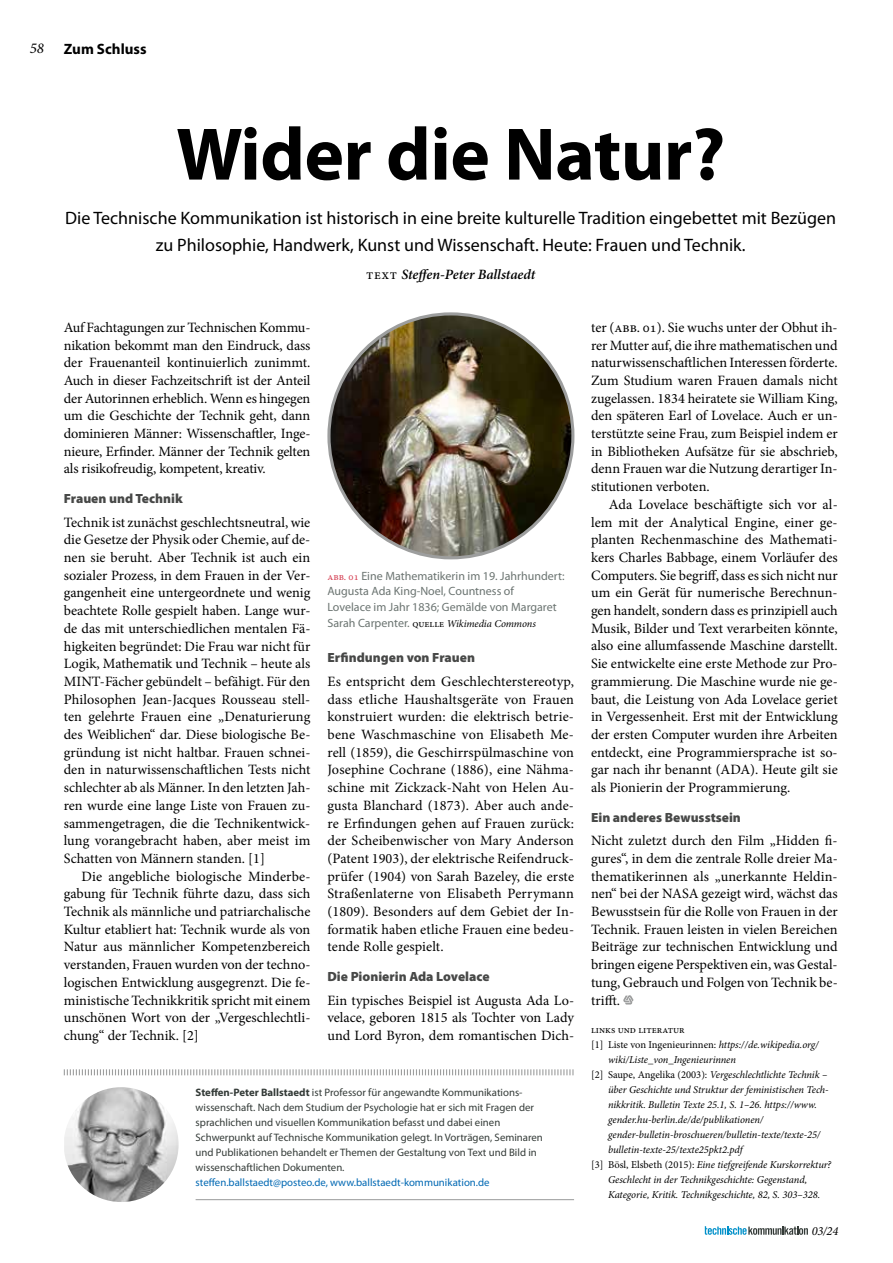
<style>
.page{position:relative;width:893px;height:1263px;background:#fff}
.page>*{position:absolute;margin:0;border:0;box-sizing:border-box;transform-origin:0 0}
.t1{font:700 75px "Myriad Pro";letter-spacing:-.005em;color:#000}
.t2{font:18px/27px "Myriad Pro";color:#000;text-align:center}
.t3{font:700 15px "Myriad Pro";color:#000}
.t4{font:italic 15px "Minion Pro";color:#000}
.t5{font:14.25px/17.7px "Minion Pro";color:#000;text-align:justify}
.t6{font:italic 600 14.25px "Minion Pro";letter-spacing:-.005em;color:#000}
.t7{font:900 13.35px "Myriad Pro";color:#474847}
.t8{font:italic 12.45px "Minion Pro";color:#000}
.t9{font:12px/15.8px "Myriad Pro";color:#6b7471}
.t10{font:10.8px/15px "Myriad Pro";color:#343b38}
.t11{font:10.8px "Myriad Pro";color:#0068b3}
.t12{font:italic 10.5px "Minion Pro";letter-spacing:-.005em;color:#000}
.t13{font:10.5px "Minion Pro";color:#000}
.s1{font-weight:400;font-style:normal}
.s2{font-family:"Minion Pro";font-size:10.5px;color:#d43b4f}
.s3{font-family:"Myriad Pro";font-style:normal;font-size:12px;color:#6b7471}
.s4{font-style:normal}
.s5{font-weight:700}
.s6{font-style:italic}
</style>
<div class="page">
<svg style="left:705px;top:1226px;width:103px;height:9px"></svg>
<svg style="left:64px;top:1069px;width:509px;height:6px"></svg>
<hr style="left:196px;top:1199px;width:378px;height:1px;background:#9d9e9e">
<img style="left:64px;top:1087px;width:115px;height:115px">
<img style="left:329px;top:314px;width:244px;height:244px;border-radius:122px">
<svg style="left:623px;top:995px;width:11px;height:10px"></svg>
<p class="t4" style="left:30px;top:38px;width:16px">58</p>
<p class="t3" style="left:64px;top:39px;width:84px">Zum Schluss</p>
<h1 class="t1" style="left:176px;top:105px;width:551px">Wider die Natur?</h1>
<p class="t2" style="left:65px;top:204px;width:772px">Die Technische Kommunikation ist historisch in eine breite kulturelle Tradition eingebettet mit Bezügen zu Philosophie, Handwerk, Kunst und Wissenschaft. Heute: Frauen und Technik.</p>
<p class="t6" style="left:366px;top:266px;width:170px"><span class="s1">text</span> Steffen-Peter Ballstaedt</p>
<p class="t5" style="left:64px;top:318px;width:248px">Auf Fachtagungen zur Technischen Kommu&shy;nikation bekommt man den Eindruck, dass der Frauenanteil kontinuierlich zunimmt.<br>Auch in dieser Fachzeitschrift ist der Anteil der Autorinnen erheblich. Wenn es hingegen um die Geschichte der Technik geht, dann dominieren Männer: Wissenschaftler, Inge&shy;nieure, Erfinder. Männer der Technik gelten als risikofreudig, kompetent, kreativ.</p>
<p class="t7" style="left:64px;top:489px;width:120px">Frauen und Technik</p>
<p class="t5" style="left:64px;top:513px;width:248px">Technik ist zunächst geschlechtsneutral, wie die Gesetze der Physik oder Chemie, auf de&shy;nen sie beruht. Aber Technik ist auch ein sozialer Prozess, in dem Frauen in der Ver&shy;gangenheit eine untergeordnete und wenig beachtete Rolle gespielt haben. Lange wur&shy;de das mit unterschiedlichen mentalen Fä&shy;higkeiten begründet: Die Frau war nicht für Logik, Mathematik und Technik – heute als MINT-Fächer gebündelt – befähigt. Für den Philosophen Jean-Jacques Rousseau stell&shy;ten gelehrte Frauen eine „Denaturierung des Weiblichen“ dar. Diese biologische Be&shy;gründung ist nicht haltbar. Frauen schnei&shy;den in naturwissenschaftlichen Tests nicht schlechter ab als Männer. In den letzten Jah&shy;ren wurde eine lange Liste von Frauen zu&shy;sammengetragen, die die Technikentwick&shy;lung vorangebracht haben, aber meist im Schatten von Männern standen. [1]</p>
<p class="t5" style="left:64px;top:867px;width:248px;text-indent:18px">Die angebliche biologische Minderbe&shy;gabung für Technik führte dazu, dass sich Technik als männliche und patriarchalische Kultur etabliert hat: Technik wurde als von Natur aus männlicher Kompetenzbereich verstanden, Frauen wurden von der techno&shy;logischen Entwicklung ausgegrenzt. Die fe&shy;ministische Technikkritik spricht mit einem unschönen Wort von der „Vergeschlechtli&shy;chung“ der Technik. [2]</p>
<p class="t9" style="left:327px;top:568px;width:239px"><span class="s2">abb. 01</span> Eine Mathematikerin im 19. Jahrhundert:<br>Augusta Ada King-Noel, Countness of<br>Lovelace im Jahr 1836; Gemälde von Margaret</p>
<p class="t12" style="left:327px;top:616px;width:210px"><span class="s3">Sarah Carpenter.</span> <span class="s4">quelle</span> Wikimedia Commons</p>
<p class="t7" style="left:327px;top:649px;width:149px">Erfindungen von Frauen</p>
<p class="t5" style="left:327px;top:672px;width:248px">Es entspricht dem Geschlechterstereotyp, dass etliche Haushaltsgeräte von Frauen konstruiert wurden: die elektrisch betrie&shy;bene Waschmaschine von Elisabeth Me&shy;rell (1859), die Geschirrspülmaschine von Josephine Cochrane (1886), eine Nähma&shy;schine mit Zickzack-Naht von Helen Au&shy;gusta Blanchard (1873). Aber auch ande&shy;re Erfindungen gehen auf Frauen zurück: der Scheibenwischer von Mary Anderson (Patent 1903), der elektrische Reifendruck&shy;prüfer (1904) von Sarah Bazeley, die erste Straßenlaterne von Elisabeth Perrymann (1809). Besonders auf dem Gebiet der In&shy;formatik haben etliche Frauen eine bedeu&shy;tende Rolle gespielt.</p>
<p class="t7" style="left:327px;top:967px;width:164px">Die Pionierin Ada Lovelace</p>
<p class="t5" style="left:327px;top:991px;width:248px">Ein typisches Beispiel ist Augusta Ada Lo&shy;velace, geboren 1815 als Tochter von Lady und Lord Byron, dem romantischen Dich-</p>
<p class="t10" style="left:196px;top:1084px;width:349px"><span class="s5">Steffen-Peter Ballstaedt</span> ist Professor für angewandte Kommunikations&shy;wissenschaft. Nach dem Studium der Psychologie hat er sich mit Fragen der sprachlichen und visuellen Kommunikation befasst und dabei einen Schwerpunkt auf Technische Kommunikation gelegt. In Vorträgen, Seminaren und Publikationen behandelt er Themen der Gestaltung von Text und Bild in wissenschaftlichen Dokumenten.</p>
<p class="t11" style="left:196px;top:1175px;width:296px">steffen.ballstaedt@posteo.de, www.ballstaedt-kommunikation.de</p>
<p class="t5" style="left:591px;top:318px;width:248px">ter (abb. 01). Sie wuchs unter der Obhut ih&shy;rer Mutter auf, die ihre mathematischen und naturwissenschaftlichen Interessen förderte.<br>Zum Studium waren Frauen damals nicht zugelassen. 1834 heiratete sie William King, den späteren Earl of Lovelace. Auch er un&shy;terstützte seine Frau, zum Beispiel indem er in Bibliotheken Aufsätze für sie abschrieb, denn Frauen war die Nutzung derartiger In&shy;stitutionen verboten.</p>
<p class="t5" style="left:591px;top:495px;width:248px;text-indent:18px">Ada Lovelace beschäftigte sich vor al&shy;lem mit der Analytical Engine, einer ge&shy;planten Rechenmaschine des Mathemati&shy;kers Charles Babbage, einem Vorläufer des Computers. Sie begriff, dass es sich nicht nur um ein Gerät für numerische Berechnun&shy;gen handelt, sondern dass es prinzipiell auch Musik, Bilder und Text verarbeiten könnte, also eine allumfassende Maschine darstellt.<br>Sie entwickelte eine erste Methode zur Pro&shy;grammierung. Die Maschine wurde nie ge&shy;baut, die Leistung von Ada Lovelace geriet in Vergessenheit. Erst mit der Entwicklung der ersten Computer wurden ihre Arbeiten entdeckt, eine Programmiersprache ist so&shy;gar nach ihr benannt (ADA). Heute gilt sie als Pionierin der Programmierung.</p>
<p class="t7" style="left:591px;top:808px;width:151px">Ein anderes Bewusstsein</p>
<p class="t5" style="left:591px;top:832px;width:248px">Nicht zuletzt durch den Film „Hidden fi&shy;gures“, in dem die zentrale Rolle dreier Ma&shy;thematikerinnen als „unerkannte Heldin&shy;nen“ bei der NASA gezeigt wird, wächst das Bewusstsein für die Rolle von Frauen in der Technik. Frauen leisten in vielen Bereichen Beiträge zur technischen Entwicklung und bringen eigene Perspektiven ein, was Gestal&shy;tung, Gebrauch und Folgen von Technik be&shy;trifft.</p>
<p class="t13" style="left:591px;top:1023px;width:95px">links und literatur</p>
<p class="t13" style="left:591px;top:1038px;width:229px">[1] Liste von Ingenieurinnen: <span class="s6">https://de.wikipedia.org/</span></p>
<p class="t12" style="left:608px;top:1052px;width:130px">wiki/Liste_von_Ingenieurinnen</p>
<p class="t12" style="left:591px;top:1067px;width:238px"><span class="s4">[2] Saupe, Angelika (2003):</span> Vergeschlechtlichte Technik –</p>
<p class="t12" style="left:608px;top:1082px;width:222px">über Geschichte und Struktur der feministischen Tech-</p>
<p class="t12" style="left:608px;top:1097px;width:210px">nikkritik. Bulletin Texte 25.1, S. 1–26. https://www.</p>
<p class="t12" style="left:608px;top:1112px;width:157px">gender.hu-berlin.de/de/publikationen/</p>
<p class="t12" style="left:608px;top:1127px;width:214px">gender-bulletin-broschueren/bulletin-texte/texte-25/</p>
<p class="t12" style="left:608px;top:1142px;width:136px">bulletin-texte-25/texte25pkt2.pdf</p>
<p class="t12" style="left:591px;top:1157px;width:242px"><span class="s4">[3] Bösl, Elsbeth (2015):</span> Eine tiefgreifende Kurskorrektur?</p>
<p class="t12" style="left:608px;top:1172px;width:201px">Geschlecht in der Technikgeschichte: Gegenstand,</p>
<p class="t12" style="left:608px;top:1187px;width:214px">Kategorie, Kritik. Technikgeschichte, 82, S. 303–328.</p>
<p class="t8" style="left:812px;top:1222px;width:28px">03/24</p>
</div>
